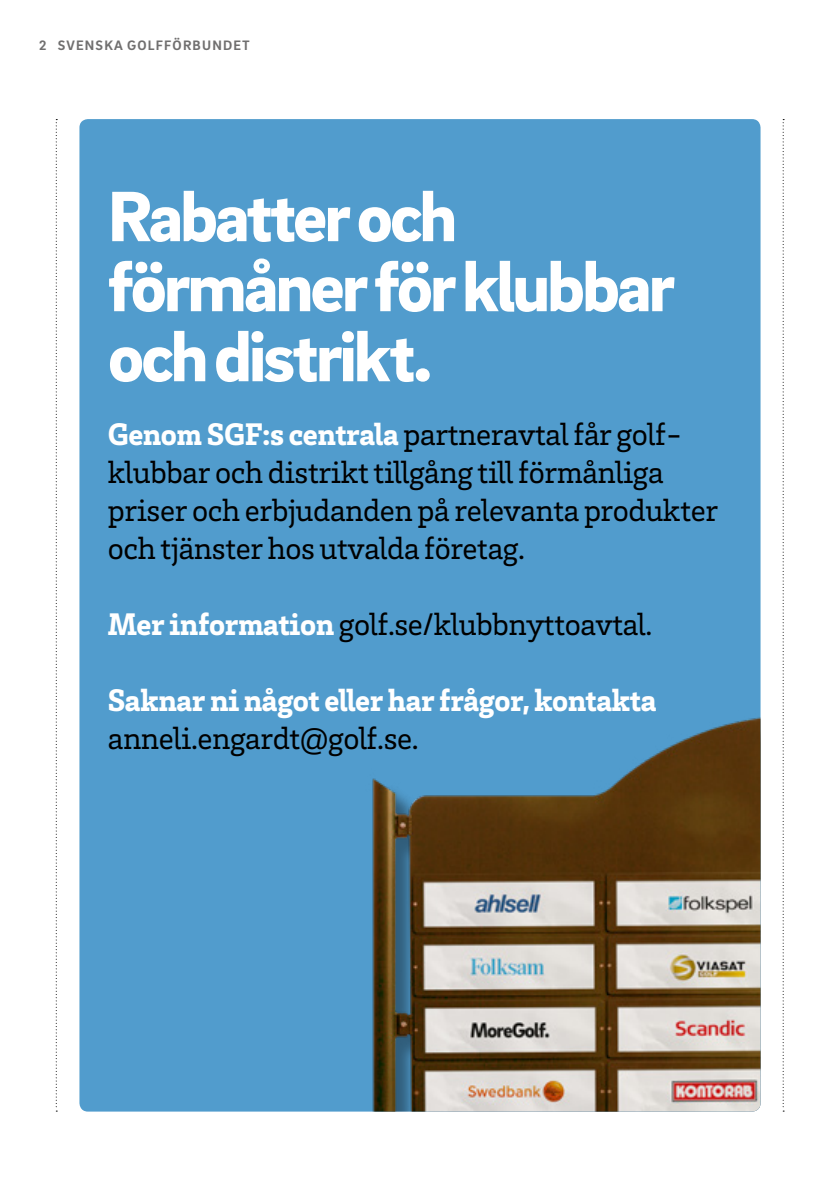
<style>
.page{position:relative;width:840px;height:1191px;background:#fff}
.page>*{position:absolute;margin:0;border:0;box-sizing:border-box;transform-origin:0 0}
.t1{font:900 73px/70px "Brix Sans";letter-spacing:-.04em;color:#fff}
.t2{font:32px/38px "Brix Slab";letter-spacing:-.015em;color:#000}
.t3{font:900 32px "Brix Slab";letter-spacing:-.015em;color:#fff}
.t4{font:700 14px "Brix Sans";letter-spacing:.085em;color:#706f6f}
.s1{font-weight:900;color:#fff}
</style>
<div class="page">
<svg style="left:85px;top:1111px;width:29px;height:1px"></svg>
<div style="left:138px;top:1077px;width:35px;height:36px;background:#96c3e1"></div>
<div style="left:197px;top:1077px;width:34px;height:36px;background:#96c3e1"></div>
<div style="left:255px;top:1077px;width:35px;height:36px;background:#96c3e1"></div>
<div style="left:314px;top:1077px;width:35px;height:36px;background:#96c3e1"></div>
<svg style="left:373px;top:1111px;width:34px;height:1px"></svg>
<div style="left:432px;top:1077px;width:34px;height:36px;background:#b3bfc6"></div>
<div style="left:490px;top:1077px;width:35px;height:36px;background:#b3bfc6"></div>
<div style="left:549px;top:1077px;width:35px;height:36px;background:#b0bcc3"></div>
<svg style="left:608px;top:1111px;width:34px;height:1px"></svg>
<div style="left:666px;top:1077px;width:35px;height:36px;background:#b0bcc3"></div>
<svg style="left:725px;top:1111px;width:30px;height:1px"></svg>
<div style="left:79px;top:119px;width:681px;height:992px;background:#519ccd;border-radius:9px"></div>
<img style="left:79px;top:637px;width:681px;height:474px">
<svg style="left:56px;top:119px;width:1px;height:992px"></svg>
<svg style="left:782px;top:119px;width:1px;height:992px"></svg>
<p class="t4" style="left:39px;top:36px;width:212px">2 SVENSKA GOLFFÖRBUNDET</p>
<h1 class="t1" style="left:108px;top:178px;width:568px">Rabatter och förmåner för klubbar och distrikt.</h1>
<p class="t2" style="left:108px;top:414px;width:611px"><span class="s1">Genom SGF:s centrala</span> partneravtal får golf&shy;klubbar och distrikt tillgång till förmånliga priser och erbjudanden på relevanta produkter och tjänster hos utvalda företag.</p>
<p class="t2" style="left:108px;top:604px;width:546px"><span class="s1">Mer information</span> golf.se/klubbnyttoavtal.</p>
<p class="t3" style="left:108px;top:679px;width:550px">Saknar ni något eller har frågor, kontakta</p>
<p class="t2" style="left:108px;top:718px;width:312px">anneli.engardt@golf.se.</p>
</div>
